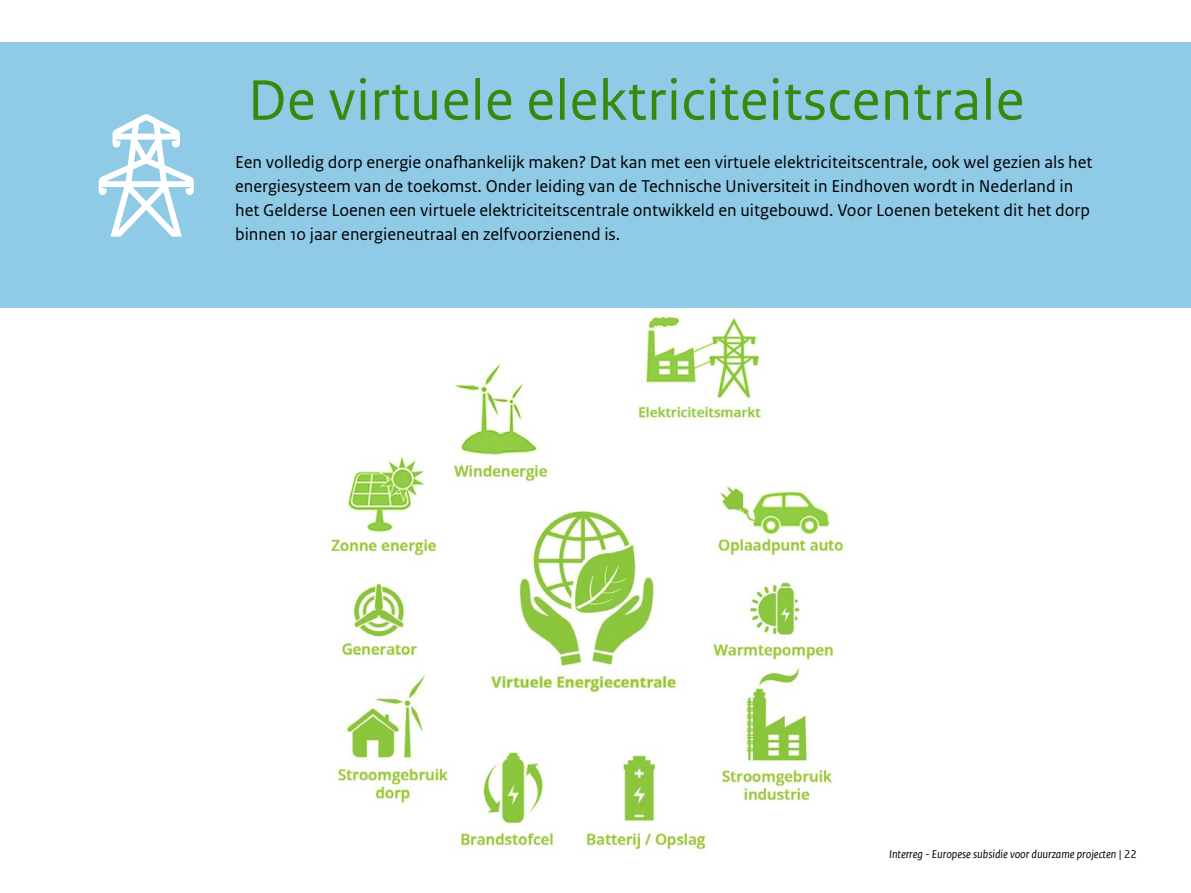
<style>
.page{position:relative;width:1191px;height:893px;background:#fff}
.page>*{position:absolute;margin:0;border:0;box-sizing:border-box;transform-origin:0 0}
.t1{font:60px "Rijksoverheid Sans Web Text";color:#39870c}
.t2{font:18px/24px "Rijksoverheid Sans Text";color:#000}
.t3{font:italic 12px "Rijksoverheid Sans Web Text";color:#000}
.s1{font-style:normal}
</style>
<div class="page">
<img style="left:328px;top:313px;width:517px;height:541px">
<div style="left:0;top:43px;width:1191px;height:265px;background:#8fcae7"></div>
<svg style="left:99px;top:114px;width:95px;height:123px"></svg>
<h1 class="t1" style="left:247px;top:66px;width:778px">De virtuele elektriciteitscentrale</h1>
<p class="t2" style="left:235px;top:150px;width:859px">Een volledig dorp energie onafhankelijk maken? Dat kan met een virtuele elektriciteitscentrale, ook wel gezien als het energiesysteem van de toekomst. Onder leiding van de Technische Universiteit in Eindhoven wordt in Nederland in het Gelderse Loenen een virtuele elektriciteitscentrale ontwikkeld en uitgebouwd. Voor Loenen betekent dit het dorp binnen 10 jaar energieneutraal en zelfvoorzienend is.</p>
<p class="t3" style="left:889px;top:847px;width:249px">Interreg - Europese subsidie voor duurzame projecten <span class="s1">| 22</span></p>
</div>
